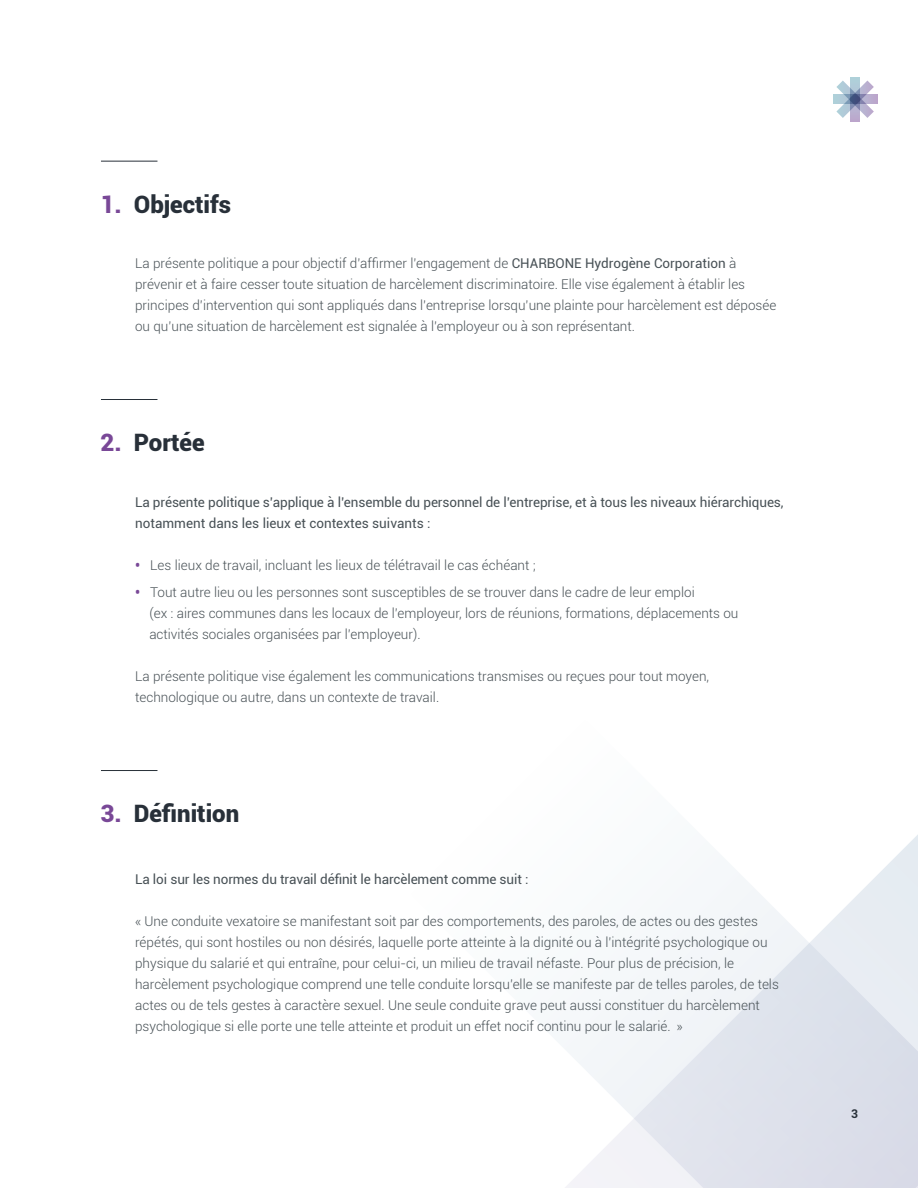
<style>
.page{position:relative;width:918px;height:1188px;background:#fff}
.page>*{position:absolute;margin:0;border:0;box-sizing:border-box;transform-origin:0 0}
.t1{font:900 24px "Roboto";color:#283039}
.t2{font:300 13.5px/21px "Roboto";color:#485156}
.t3{font:13.5px/21px "Roboto";letter-spacing:-.01em;color:#485156}
.t4{font:700 12px "Roboto";color:#283039}
.s1{color:#794897}
.s2{font-weight:400}
.s3{font-weight:900;color:#794897}
</style>
<div class="page">
<svg style="left:565px;top:835px;width:353px;height:353px"></svg>
<hr style="left:101px;top:161px;width:56px;height:1px;background:#283039">
<hr style="left:101px;top:399px;width:56px;height:1px;background:#283039">
<hr style="left:101px;top:770px;width:56px;height:1px;background:#283039">
<svg style="left:833px;top:95px;width:44px;height:9px"></svg>
<svg style="left:851px;top:77px;width:9px;height:44px"></svg>
<svg style="left:836px;top:81px;width:38px;height:37px"></svg>
<h1 class="t1" style="left:101px;top:187px;width:132px"><span class="s1">1.</span> Objectifs</h1>
<p class="t2" style="left:135px;top:253px;width:643px">La présente politique a pour objectif d’affirmer l’engagement de <span class="s2">CHARBONE Hydrogène Corporation</span> à prévenir et à faire cesser toute situation de harcèlement discriminatoire. Elle vise également à établir les principes d’intervention qui sont appliqués dans l’entreprise lorsqu’une plainte pour harcèlement est déposée ou qu’une situation de harcèlement est signalée à l’employeur ou à son représentant.</p>
<h1 class="t1" style="left:101px;top:426px;width:105px"><span class="s1">2.</span> Portée</h1>
<p class="t3" style="left:135px;top:491px;width:650px">La présente politique s’applique à l’ensemble du personnel de l’entreprise, et à tous les niveaux hiérarchiques, notamment dans les lieux et contextes suivants :</p>
<p class="t2" style="left:135px;top:554px;width:402px"><span class="s3">•</span> Les lieux de travail, incluant les lieux de télétravail le cas échéant ;</p>
<p class="t2" style="left:149px;top:581px;width:591px;text-indent:-14px"><span class="s3">•</span> Tout autre lieu ou les personnes sont susceptibles de se trouver dans le cadre de leur emploi<br>(ex : aires communes dans les locaux de l’employeur, lors de réunions, formations, déplacements ou activités sociales organisées par l’employeur).</p>
<p class="t2" style="left:135px;top:665px;width:575px">La présente politique vise également les communications transmises ou reçues pour tout moyen, technologique ou autre, dans un contexte de travail.</p>
<h1 class="t1" style="left:101px;top:797px;width:140px"><span class="s1">3.</span> Définition</h1>
<p class="t3" style="left:135px;top:868px;width:395px">La loi sur les normes du travail définit le harcèlement comme suit :</p>
<p class="t2" style="left:135px;top:910px;width:645px">« Une conduite vexatoire se manifestant soit par des comportements, des paroles, de actes ou des gestes répétés, qui sont hostiles ou non désirés, laquelle porte atteinte à la dignité ou à l’intégrité psychologique ou physique du salarié et qui entraîne, pour celui-ci, un milieu de travail néfaste. Pour plus de précision, le harcèlement psychologique comprend une telle conduite lorsqu’elle se manifeste par de telles paroles, de tels actes ou de tels gestes à caractère sexuel. Une seule conduite grave peut aussi constituer du harcèlement psychologique si elle porte une telle atteinte et produit un effet nocif continu pour le salarié.</p>
<p class="t2" style="left:683px;top:1039px;width:8px;rotate:-180deg">«</p>
<p class="t4" style="left:851px;top:1105px;width:8px">3</p>
</div>
